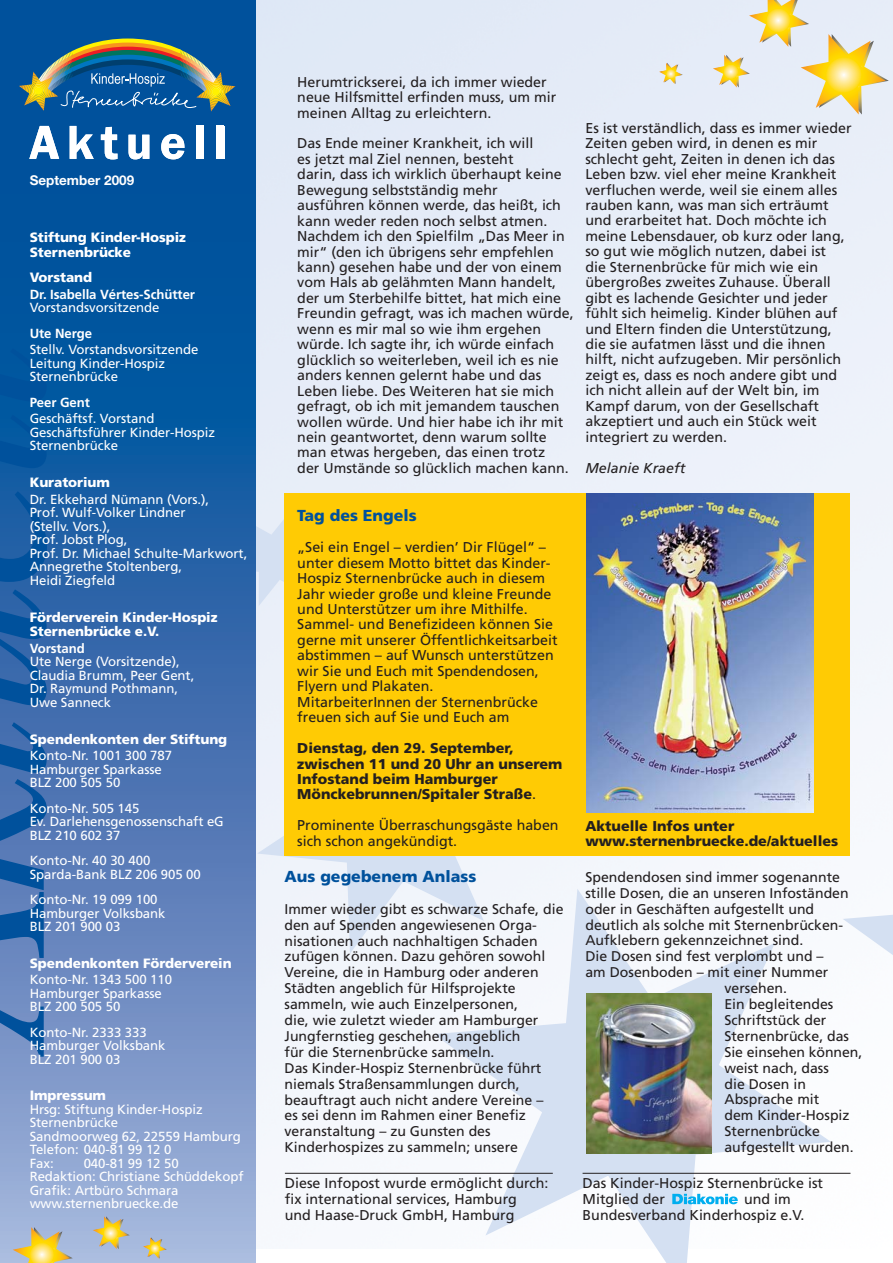
<style>
.page{position:relative;width:893px;height:1263px;background:#fff}
.page>*{position:absolute;margin:0;border:0;box-sizing:border-box;transform-origin:0 0}
.t1{font:900 15.9px "Frutiger";color:#00519c}
.t2{font:14.25px/15.5px "Frutiger";color:#231f20}
.t3{font:900 14.25px/15.5px "Frutiger";color:#231f20}
.t4{font:italic 14.25px "Frutiger";color:#231f20}
.t5{font:14.1px/15.9px "Frutiger";color:#231f20}
.t6{font:900 13.5px/15px "Frutiger";letter-spacing:-.005em;color:#fff}
.t7{font:700 13.5px "Helvetica Neue";color:#fff}
.t8{font:13.2px/13.5px "Frutiger";letter-spacing:-.005em;color:#fff}
.t9{font:700 13.2px "Frutiger";letter-spacing:-.005em;color:#fff}
.s1{font-weight:400}
</style>
<div class="page">
<img style="left:255px;top:0;width:635px;height:1249px">
<svg style="left:255px;top:509px;width:29px;height:97px;background:#d5e0f1"></svg>
<svg style="left:0;top:194px;width:255px;height:1069px;background:#4476b3"></svg>
<div style="left:0;top:0;width:255px;height:194px;background:#00519c"></div>
<svg style="left:0;top:589px;width:47px;height:468px;background:#366bad"></svg>
<svg style="left:0;top:480px;width:47px;height:102px;background:#135aa1"></svg>
<div style="left:0;top:338px;width:47px;height:130px;background:#00569f"></div>
<svg style="left:659px;top:63px;width:24px;height:21px"></svg>
<svg style="left:713px;top:0;width:176px;height:115px;background:#eae5ca"></svg>
<svg style="left:29px;top:126px;width:30px;height:33px"></svg>
<svg style="left:70px;top:126px;width:24px;height:33px"></svg>
<svg style="left:101px;top:127px;width:16px;height:32px"></svg>
<svg style="left:128px;top:134px;width:21px;height:25px"></svg>
<svg style="left:161px;top:134px;width:23px;height:25px"></svg>
<div style="left:196px;top:126px;width:8px;height:33px;background:#fff"></div>
<div style="left:217px;top:126px;width:7px;height:33px;background:#fff"></div>
<img style="left:19px;top:39px;width:217px;height:73px">
<svg style="left:843px;top:774px;width:50px;height:401px"></svg>
<svg style="left:434px;top:889px;width:397px;height:374px;fill:#f6f8fc"></svg>
<svg style="left:257px;top:691px;width:265px;height:263px;fill:#f0f3fa"></svg>
<svg style="left:672px;top:1194px;width:66px;height:10px"></svg>
<div style="left:284px;top:493px;width:566px;height:363px;background:#ffcb04"></div>
<hr style="left:285px;top:1173px;width:268px;height:1px;background:#231f20">
<hr style="left:582px;top:1173px;width:268px;height:1px;background:#231f20">
<svg style="left:13px;top:1227px;width:60px;height:36px;background:#cbc390"></svg>
<svg style="left:143px;top:1237px;width:24px;height:22px"></svg>
<svg style="left:93px;top:1216px;width:37px;height:33px"></svg>
<img style="left:586px;top:493px;width:227px;height:319px">
<img style="left:586px;top:993px;width:126px;height:160px">
<p class="t7" style="left:30px;top:175px;width:106px">September 2009</p>
<p class="t6" style="left:30px;top:231px;width:158px">Stiftung Kinder-Hospiz<br>Sternenbrücke</p>
<p class="t6" style="left:30px;top:271px;width:64px">Vorstand</p>
<p class="t9" style="left:30px;top:289px;width:167px">Dr. Isabella Vértes-Schütter</p>
<p class="t8" style="left:30px;top:302px;width:131px">Vorstandsvorsitzende</p>
<p class="t9" style="left:30px;top:328px;width:64px">Ute Nerge</p>
<p class="t8" style="left:30px;top:344px;width:170px">Stellv. Vorstandsvorsitzende<br>Leitung Kinder-Hospiz<br>Sternenbrücke</p>
<p class="t9" style="left:30px;top:397px;width:62px">Peer Gent</p>
<p class="t8" style="left:30px;top:413px;width:187px">Geschäftsf. Vorstand<br>Geschäftsführer Kinder-Hospiz<br>Sternenbrücke</p>
<p class="t6" style="left:30px;top:476px;width:82px">Kuratorium</p>
<p class="t8" style="left:30px;top:493px;width:219px">Dr. Ekkehard Nümann (Vors.),<br>Prof. Wulf-Volker Lindner<br>(Stellv. Vors.),<br>Prof. Jobst Plog,<br>Prof. Dr. Michael Schulte-Markwort,<br>Annegrethe Stoltenberg,<br>Heidi Ziegfeld</p>
<p class="t6" style="left:30px;top:611px;width:189px;line-height:14.4px">Förderverein Kinder-Hospiz<br>Sternenbrücke e.V.</p>
<p class="t9" style="left:30px;top:643px;width:57px">Vorstand</p>
<p class="t8" style="left:30px;top:656px;width:166px">Ute Nerge (Vorsitzende),<br>Claudia Brumm, Peer Gent,<br>Dr. Raymund Pothmann,<br>Uwe Sanneck</p>
<p class="t6" style="left:30px;top:732px;width:199px">Spendenkonten der Stiftung</p>
<p class="t8" style="left:30px;top:750px;width:144px">Konto-Nr. 1001 300 787<br>Hamburger Sparkasse<br>BLZ 200 505 50</p>
<p class="t8" style="left:30px;top:802px;width:196px">Konto-Nr. 505 145<br>Ev. Darlehensgenossenschaft eG<br>BLZ 210 602 37</p>
<p class="t8" style="left:30px;top:855px;width:173px">Konto-Nr. 40 30 400<br>Sparda-Bank BLZ 206 905 00</p>
<p class="t8" style="left:30px;top:894px;width:137px">Konto-Nr. 19 099 100<br>Hamburger Volksbank<br>BLZ 201 900 03</p>
<p class="t6" style="left:30px;top:957px;width:203px">Spendenkonten Förderverein</p>
<p class="t8" style="left:30px;top:974px;width:144px">Konto-Nr. 1343 500 110<br>Hamburger Sparkasse<br>BLZ 200 505 50</p>
<p class="t8" style="left:30px;top:1026px;width:137px">Konto-Nr. 2333 333<br>Hamburger Volksbank<br>BLZ 201 900 03</p>
<p class="t6" style="left:30px;top:1089px;width:78px">Impressum</p>
<p class="t8" style="left:30px;top:1103px;width:213px">Hrsg: Stiftung Kinder-Hospiz<br>Sternenbrücke<br>Sandmoorweg 62, 22559 Hamburg<br>Telefon: 040-81 99 12 0<br>Fax:</p>
<p class="t8" style="left:30px;top:1157px;width:215px;text-indent:54px">040-81 99 12 50<br>Redaktion: Christiane Schüddekopf<br>Grafik: Artbüro Schmara www.sternenbruecke.de</p>
<p class="t2" style="left:297px;top:75px;width:260px">Herumtrickserei, da ich immer wieder neue Hilfsmittel erfinden muss, um mir meinen Alltag zu erleichtern.</p>
<p class="t2" style="left:297px;top:137px;width:278px">Das Ende meiner Krankheit, ich will<br>es jetzt mal Ziel nennen, besteht<br>darin, dass ich wirklich überhaupt keine Bewegung selbstständig mehr<br>ausführen können werde, das heißt, ich kann weder reden noch selbst atmen.<br>Nachdem ich den Spielfilm „Das Meer in mir“ (den ich übrigens sehr empfehlen kann) gesehen habe und der von einem vom Hals ab gelähmten Mann handelt, der um Sterbehilfe bittet, hat mich eine Freundin gefragt, was ich machen würde, wenn es mir mal so wie ihm ergehen würde. Ich sagte ihr, ich würde einfach glücklich so weiterleben, weil ich es nie anders kennen gelernt habe und das Leben liebe. Des Weiteren hat sie mich gefragt, ob ich mit jemandem tauschen wollen würde. Und hier habe ich ihr mit nein geantwortet, denn warum sollte man etwas hergeben, das einen trotz<br>der Umstände so glücklich machen kann.</p>
<p class="t2" style="left:585px;top:121px;width:268px">Es ist verständlich, dass es immer wieder Zeiten geben wird, in denen es mir schlecht geht, Zeiten in denen ich das Leben bzw. viel eher meine Krankheit verfluchen werde, weil sie einem alles rauben kann, was man sich erträumt und erarbeitet hat. Doch möchte ich meine Lebensdauer, ob kurz oder lang, so gut wie möglich nutzen, dabei ist<br>die Sternenbrücke für mich wie ein übergroßes zweites Zuhause. Überall gibt es lachende Gesichter und jeder fühlt sich heimelig. Kinder blühen auf und Eltern finden die Unterstützung, die sie aufatmen lässt und die ihnen hilft, nicht aufzugeben. Mir persönlich zeigt es, dass es noch andere gibt und ich nicht allein auf der Welt bin, im Kampf darum, von der Gesellschaft akzeptiert und auch ein Stück weit integriert zu werden.</p>
<p class="t4" style="left:585px;top:462px;width:101px">Melanie Kraeft</p>
<p class="t1" style="left:297px;top:509px;width:121px">Tag des Engels</p>
<p class="t2" style="left:297px;top:541px;width:262px">„Sei ein Engel – verdien’ Dir Flügel“ – unter diesem Motto bittet das Kinder-Hospiz Sternenbrücke auch in diesem Jahr wieder große und kleine Freunde und Unterstützer um ihre Mithilfe.<br>Sammel- und Benefizideen können Sie gerne mit unserer Öffentlichkeitsarbeit abstimmen – auf Wunsch unterstützen wir Sie und Euch mit Spendendosen, Flyern und Plakaten.<br>MitarbeiterInnen der Sternenbrücke freuen sich auf Sie und Euch am</p>
<p class="t3" style="left:297px;top:742px;width:267px">Dienstag, den 29. September, zwischen 11 und 20 Uhr an unserem<br>Infostand beim Hamburger<br>Mönckebrunnen/Spitaler Straße<span class="s1">.</span></p>
<p class="t2" style="left:297px;top:819px;width:263px">Prominente Überraschungsgäste haben sich schon angekündigt.</p>
<p class="t1" style="left:284px;top:870px;width:193px">Aus gegebenem Anlass</p>
<p class="t5" style="left:284px;top:902px;width:280px">Immer wieder gibt es schwarze Schafe, die den auf Spenden angewiesenen Orga&shy;nisationen auch nachhaltigen Schaden zufügen können. Dazu gehören sowohl Vereine, die in Hamburg oder anderen Städten angeblich für Hilfsprojekte sammeln, wie auch Einzelpersonen,<br>die, wie zuletzt wieder am Hamburger Jungfernstieg geschehen, angeblich<br>für die Sternenbrücke sammeln.<br>Das Kinder-Hospiz Sternenbrücke führt niemals Straßensammlungen durch, beauftragt auch nicht andere Vereine –<br>es sei denn im Rahmen einer Benefiz veranstaltung – zu Gunsten des Kinderhospizes zu sammeln; unsere</p>
<p class="t3" style="left:585px;top:819px;width:254px">Aktuelle Infos unter www.sternenbruecke.de/aktuelles</p>
<p class="t5" style="left:585px;top:870px;width:256px">Spendendosen sind immer sogenannte</p>
<p class="t5" style="left:585px;top:886px;width:265px">stille Dosen, die an unseren Infoständen</p>
<p class="t5" style="left:585px;top:902px;width:230px">oder in Geschäften aufgestellt und</p>
<p class="t5" style="left:585px;top:918px;width:259px">deutlich als solche mit Sternenbrücken-</p>
<p class="t5" style="left:585px;top:934px;width:219px">Aufklebern gekennzeichnet sind.</p>
<p class="t5" style="left:585px;top:950px;width:240px">Die Dosen sind fest verplombt und –</p>
<p class="t5" style="left:585px;top:966px;width:244px">am Dosenboden – mit einer Nummer</p>
<p class="t5" style="left:724px;top:981px;width:64px">versehen.</p>
<p class="t5" style="left:724px;top:997px;width:110px">Ein begleitendes</p>
<p class="t5" style="left:724px;top:1013px;width:103px">Schriftstück der</p>
<p class="t5" style="left:724px;top:1029px;width:126px">Sternenbrücke, das</p>
<p class="t5" style="left:724px;top:1045px;width:139px">Sie einsehen können,</p>
<p class="t5" style="left:724px;top:1061px;width:106px">weist nach, dass</p>
<p class="t5" style="left:724px;top:1077px;width:83px">die Dosen in</p>
<p class="t5" style="left:724px;top:1093px;width:96px">Absprache mit</p>
<p class="t5" style="left:724px;top:1109px;width:127px">dem Kinder-Hospiz</p>
<p class="t5" style="left:724px;top:1125px;width:97px">Sternenbrücke</p>
<p class="t5" style="left:724px;top:1140px;width:131px">aufgestellt wurden.</p>
<p class="t2" style="left:285px;top:1177px;width:265px">Diese Infopost wurde ermöglicht durch: fix international services, Hamburg<br>und Haase-Druck GmbH, Hamburg</p>
<p class="t2" style="left:582px;top:1177px;width:242px">Das Kinder-Hospiz Sternenbrücke ist<br>Mitglied der</p>
<p class="t2" style="left:582px;top:1192px;width:223px;text-indent:162px">und im<br>Bundesverband Kinderhospiz e.V.</p>
</div>
